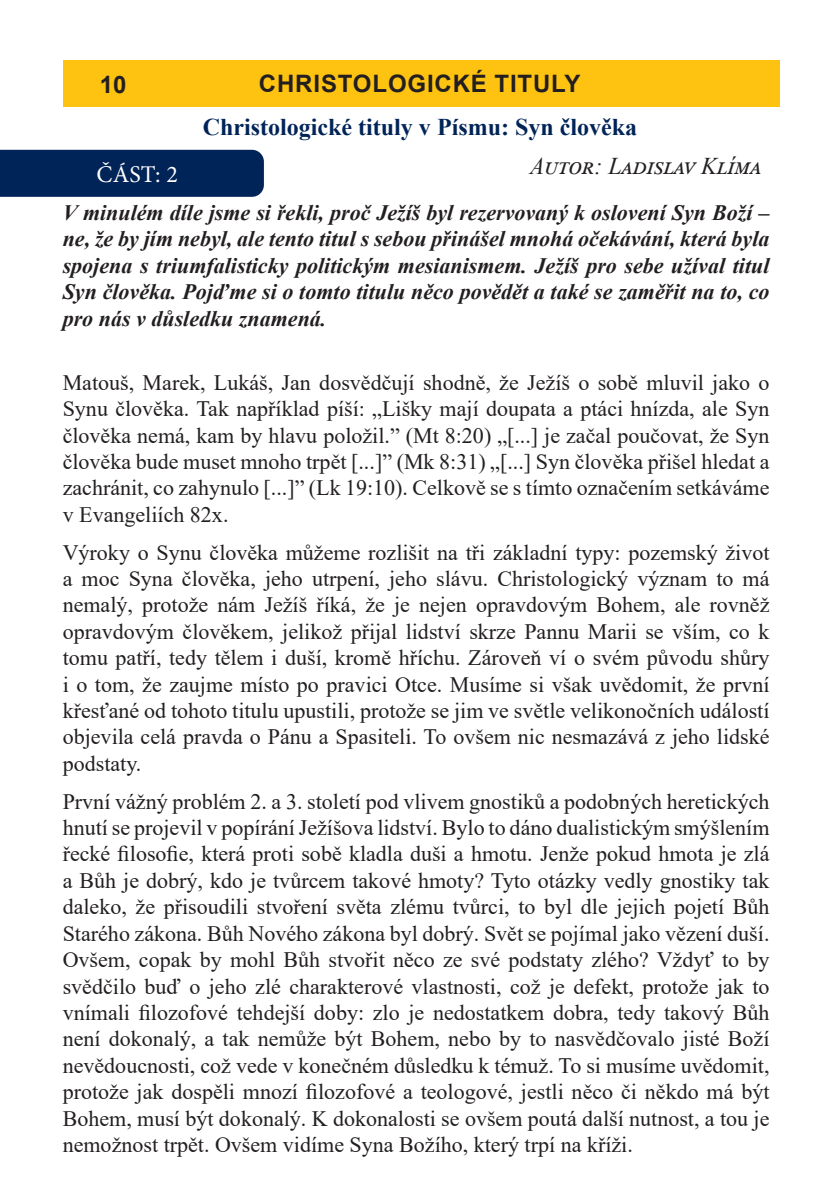
<style>
.page{position:relative;width:840px;height:1191px;background:#fff}
.page>*{position:absolute;margin:0;border:0;box-sizing:border-box;transform-origin:0 0}
.t1{font:700 24px "Times New Roman";color:#002458}
.t2{font:700 24px "Arial";letter-spacing:.035em;color:#231f20}
.t3{font:italic 24px "Times New Roman";letter-spacing:.01em;color:#231f20}
.t4{font:24px "Minion Pro";color:#fff}
.t5{font:22px/26.4px "Times New Roman";color:#231f20;text-align:justify}
.t6{font:italic 700 22px/26.4px "Times New Roman";color:#231f20;text-align:justify}
</style>
<div class="page">
<div style="left:63px;top:61px;width:715px;height:46px;background:#fec210"></div>
<div style="left:0;top:150px;width:264px;height:47px;background:#002458"></div>
<p class="t2" style="left:100px;top:68px;width:28px">10</p>
<p class="t2" style="left:259px;top:67px;width:323px">CHRISTOLOGICKÉ TITULY</p>
<p class="t1" style="left:203px;top:110px;width:436px">Christologické tituly v Písmu: Syn člověka</p>
<p class="t4" style="left:96px;top:158px;width:83px">ČÁST: 2</p>
<p class="t3" style="left:529px;top:150px;width:234px">Autor: Ladislav Klíma</p>
<p class="t6" style="left:63px;top:199px;width:708px">V minulém díle jsme si řekli, proč Ježíš byl rezervovaný k oslovení Syn Boží – ne, že by jím nebyl, ale tento titul s sebou přinášel mnohá očekávání, která byla spojena s triumfalisticky politickým mesianismem. Ježíš pro sebe užíval titul Syn člověka. Pojďme si o tomto titulu něco povědět a také se zaměřit na to, co pro nás v důsledku znamená.</p>
<p class="t5" style="left:63px;top:368px;width:708px">Matouš, Marek, Lukáš, Jan dosvědčují shodně, že Ježíš o sobě mluvil jako o Synu člověka. Tak například píší: „Lišky mají doupata a ptáci hnízda, ale Syn člověka nemá, kam by hlavu položil.” (Mt 8:20) „[...] je začal poučovat, že Syn člověka bude muset mnoho trpět [...]” (Mk 8:31) „[...] Syn člověka přišel hledat a zachránit, co zahynulo [...]” (Lk 19:10). Celkově se s tímto označením setkáváme v Evangeliích 82x.</p>
<p class="t5" style="left:63px;top:538px;width:708px">Výroky o Synu člověka můžeme rozlišit na tři základní typy: pozemský život a moc Syna člověka, jeho utrpení, jeho slávu. Christologický význam to má nemalý, protože nám Ježíš říká, že je nejen opravdovým Bohem, ale rovněž opravdovým člověkem, jelikož přijal lidství skrze Pannu Marii se vším, co k tomu patří, tedy tělem i duší, kromě hříchu. Zároveň ví o svém původu shůry i o tom, že zaujme místo po pravici Otce. Musíme si však uvědomit, že první křesťané od tohoto titulu upustili, protože se jim ve světle velikonočních událostí objevila celá pravda o Pánu a Spasiteli. To ovšem nic nesmazává z jeho lidské podstaty.</p>
<p class="t5" style="left:63px;top:787px;width:708px">První vážný problém 2. a 3. století pod vlivem gnostiků a podobných heretických hnutí se projevil v popírání Ježíšova lidství. Bylo to dáno dualistickým smýšlením řecké filosofie, která proti sobě kladla duši a hmotu. Jenže pokud hmota je zlá a Bůh je dobrý, kdo je tvůrcem takové hmoty? Tyto otázky vedly gnostiky tak daleko, že přisoudili stvoření světa zlému tvůrci, to byl dle jejich pojetí Bůh Starého zákona. Bůh Nového zákona byl dobrý. Svět se pojímal jako vězení duší.<br>Ovšem, copak by mohl Bůh stvořit něco ze své podstaty zlého? Vždyť to by svědčilo buď o jeho zlé charakterové vlastnosti, což je defekt, protože jak to vnímali filozofové tehdejší doby: zlo je nedostatkem dobra, tedy takový Bůh není dokonalý, a tak nemůže být Bohem, nebo by to nasvědčovalo jisté Boží nevědoucnosti, což vede v konečném důsledku k témuž. To si musíme uvědomit, protože jak dospěli mnozí filozofové a teologové, jestli něco či někdo má být Bohem, musí být dokonalý. K dokonalosti se ovšem poutá další nutnost, a tou je nemožnost trpět. Ovšem vidíme Syna Božího, který trpí na kříži.</p>
</div>
